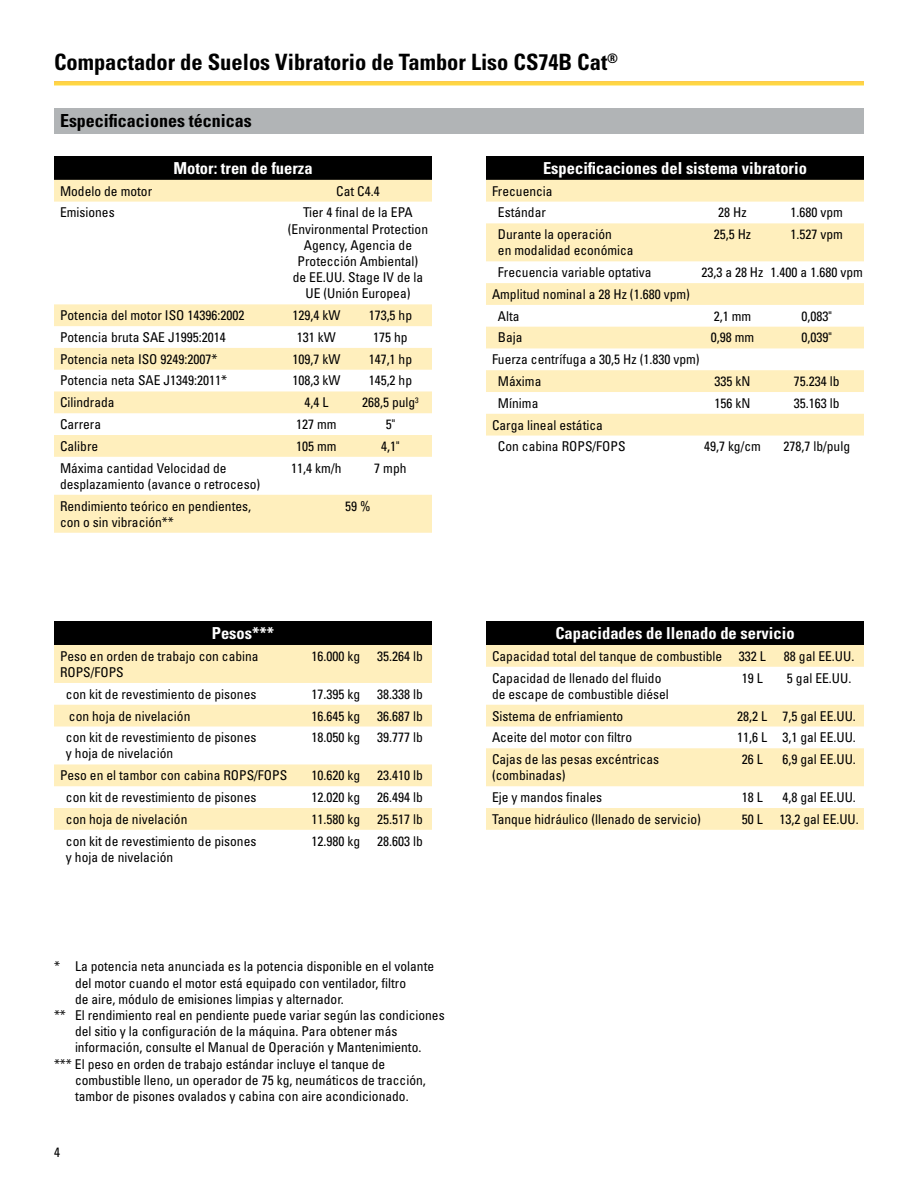
<style>
.page{position:relative;width:918px;height:1188px;background:#fff}
.page>*{position:absolute;margin:0;border:0;box-sizing:border-box;transform-origin:0 0}
.t1{font:700 condensed 22.5px "Univers LT Std";color:#000}
.t2{font:700 condensed 18px "Univers LT Std";color:#000}
.t3{font:700 condensed 16.5px "Univers LT Std";color:#fff}
.t4{font:condensed 13.5px/16.2px "Univers LT Std";color:#000}
</style>
<div class="page">
<div style="left:54px;top:108px;width:810px;height:25px;background:#b1b4b6"></div>
<div style="left:54px;top:156px;width:378px;height:24px;background:#000"></div>
<svg style="left:54px;top:180px;width:378px;height:353px"></svg>
<div style="left:54px;top:621px;width:378px;height:24px;background:#000"></div>
<svg style="left:54px;top:645px;width:378px;height:185px;fill:#ffefbd"></svg>
<div style="left:486px;top:156px;width:378px;height:24px;background:#000"></div>
<svg style="left:486px;top:180px;width:378px;height:256px;fill:#ffefbd"></svg>
<div style="left:486px;top:621px;width:378px;height:24px;background:#000"></div>
<svg style="left:486px;top:645px;width:378px;height:185px;fill:#ffefbd"></svg>
<h1 class="t1" style="left:54px;top:48px;width:566px">Compactador de Suelos Vibratorio de Tambor Liso CS74B Cat<sup>®</sup></h1>
<p class="t2" style="left:60px;top:110px;width:193px">Especificaciones técnicas</p>
<p class="t3" style="left:173px;top:158px;width:141px">Motor: tren de fuerza</p>
<p class="t4" style="left:60px;top:183px;width:94px">Modelo de motor</p>
<p class="t4" style="left:336px;top:183px;width:45px">Cat C4.4</p>
<p class="t4" style="left:60px;top:204px;width:56px">Emisiones</p>
<p class="t4" style="left:288px;top:204px;width:142px;text-align:center">Tier 4 final de la EPA (Environmental Protection<br>Agency, Agencia de<br>Protección Ambiental)<br>de EE.UU. Stage IV de la<br>UE (Unión Europea)</p>
<p class="t4" style="left:60px;top:307px;width:186px">Potencia del motor ISO 14396:2002</p>
<p class="t4" style="left:292px;top:307px;width:49px">129,4 kW</p>
<p class="t4" style="left:369px;top:307px;width:45px">173,5 hp</p>
<p class="t4" style="left:60px;top:329px;width:167px">Potencia bruta SAE J1995:2014</p>
<p class="t4" style="left:297px;top:329px;width:40px">131 kW</p>
<p class="t4" style="left:373px;top:329px;width:36px">175 hp</p>
<p class="t4" style="left:60px;top:351px;width:159px">Potencia neta ISO 9249:2007*</p>
<p class="t4" style="left:292px;top:351px;width:49px">109,7 kW</p>
<p class="t4" style="left:369px;top:351px;width:45px">147,1 hp</p>
<p class="t4" style="left:60px;top:372px;width:169px">Potencia neta SAE J1349:2011*</p>
<p class="t4" style="left:292px;top:372px;width:49px">108,3 kW</p>
<p class="t4" style="left:369px;top:372px;width:45px">145,2 hp</p>
<p class="t4" style="left:60px;top:394px;width:56px">Cilindrada</p>
<p class="t4" style="left:304px;top:394px;width:25px">4,4 L</p>
<p class="t4" style="left:362px;top:394px;width:58px">268,5 pulg<sup>3</sup></p>
<p class="t4" style="left:60px;top:416px;width:43px">Carrera</p>
<p class="t4" style="left:296px;top:416px;width:42px">127 mm</p>
<p class="t4" style="left:386px;top:416px;width:11px">5"</p>
<p class="t4" style="left:60px;top:438px;width:40px">Calibre</p>
<p class="t4" style="left:296px;top:438px;width:42px">105 mm</p>
<p class="t4" style="left:381px;top:438px;width:20px">4,1"</p>
<p class="t4" style="left:60px;top:459px;width:202px">Máxima cantidad Velocidad de desplazamiento (avance o retroceso)</p>
<p class="t4" style="left:291px;top:459px;width:52px">11,4 km/h</p>
<p class="t4" style="left:374px;top:459px;width:34px">7 mph</p>
<p class="t4" style="left:60px;top:497px;width:193px">Rendimiento teórico en pendientes, con o sin vibración**</p>
<p class="t4" style="left:345px;top:497px;width:27px">59 %</p>
<p class="t3" style="left:543px;top:158px;width:265px">Especificaciones del sistema vibratorio</p>
<p class="t4" style="left:492px;top:183px;width:62px">Frecuencia</p>
<p class="t4" style="left:498px;top:204px;width:49px">Estándar</p>
<p class="t4" style="left:718px;top:204px;width:30px">28 Hz</p>
<p class="t4" style="left:791px;top:204px;width:54px">1.680 vpm</p>
<p class="t4" style="left:498px;top:226px;width:137px">Durante la operación<br>en modalidad económica</p>
<p class="t4" style="left:714px;top:226px;width:39px">25,5 Hz</p>
<p class="t4" style="left:791px;top:226px;width:54px">1.527 vpm</p>
<p class="t4" style="left:498px;top:264px;width:155px">Frecuencia variable optativa</p>
<p class="t4" style="left:702px;top:264px;width:63px">23,3 a 28 Hz</p>
<p class="t4" style="left:771px;top:264px;width:94px">1.400 a 1.680 vpm</p>
<p class="t4" style="left:492px;top:286px;width:199px">Amplitud nominal a 28 Hz (1.680 vpm)</p>
<p class="t4" style="left:498px;top:308px;width:23px">Alta</p>
<p class="t4" style="left:714px;top:308px;width:39px">2,1 mm</p>
<p class="t4" style="left:802px;top:308px;width:32px">0,083"</p>
<p class="t4" style="left:498px;top:329px;width:26px">Baja</p>
<p class="t4" style="left:711px;top:329px;width:45px">0,98 mm</p>
<p class="t4" style="left:802px;top:329px;width:32px">0,039"</p>
<p class="t4" style="left:492px;top:351px;width:209px">Fuerza centrífuga a 30,5 Hz (1.830 vpm)</p>
<p class="t4" style="left:498px;top:373px;width:45px">Máxima</p>
<p class="t4" style="left:715px;top:373px;width:37px">335 kN</p>
<p class="t4" style="left:794px;top:373px;width:47px">75.234 lb</p>
<p class="t4" style="left:498px;top:395px;width:42px">Mínima</p>
<p class="t4" style="left:715px;top:395px;width:37px">156 kN</p>
<p class="t4" style="left:794px;top:395px;width:47px">35.163 lb</p>
<p class="t4" style="left:492px;top:416px;width:112px">Carga lineal estática</p>
<p class="t4" style="left:498px;top:438px;width:129px">Con cabina ROPS/FOPS</p>
<p class="t4" style="left:704px;top:438px;width:58px">49,7 kg/cm</p>
<p class="t4" style="left:783px;top:438px;width:68px">278,7 lb/pulg</p>
<p class="t3" style="left:212px;top:623px;width:64px">Pesos***</p>
<p class="t4" style="left:60px;top:648px;width:200px">Peso en orden de trabajo con cabina<br>ROPS/FOPS</p>
<p class="t4" style="left:312px;top:648px;width:50px">16.000 kg</p>
<p class="t4" style="left:377px;top:648px;width:47px">35.264 lb</p>
<p class="t4" style="left:66px;top:686px;width:192px">con kit de revestimiento de pisones</p>
<p class="t4" style="left:312px;top:686px;width:50px">17.395 kg</p>
<p class="t4" style="left:377px;top:686px;width:47px">38.338 lb</p>
<p class="t4" style="left:69px;top:707px;width:123px">con hoja de nivelación</p>
<p class="t4" style="left:312px;top:707px;width:50px">16.645 kg</p>
<p class="t4" style="left:377px;top:707px;width:47px">36.687 lb</p>
<p class="t4" style="left:66px;top:729px;width:192px">con kit de revestimiento de pisones y hoja de nivelación</p>
<p class="t4" style="left:312px;top:729px;width:50px">18.050 kg</p>
<p class="t4" style="left:377px;top:729px;width:47px">39.777 lb</p>
<p class="t4" style="left:60px;top:767px;width:229px">Peso en el tambor con cabina ROPS/FOPS</p>
<p class="t4" style="left:312px;top:767px;width:50px">10.620 kg</p>
<p class="t4" style="left:377px;top:767px;width:47px">23.410 lb</p>
<p class="t4" style="left:66px;top:789px;width:192px">con kit de revestimiento de pisones</p>
<p class="t4" style="left:312px;top:789px;width:50px">12.020 kg</p>
<p class="t4" style="left:377px;top:789px;width:47px">26.494 lb</p>
<p class="t4" style="left:66px;top:811px;width:123px">con hoja de nivelación</p>
<p class="t4" style="left:312px;top:811px;width:50px">11.580 kg</p>
<p class="t4" style="left:377px;top:811px;width:47px">25.517 lb</p>
<p class="t4" style="left:66px;top:832px;width:192px">con kit de revestimiento de pisones y hoja de nivelación</p>
<p class="t4" style="left:312px;top:832px;width:50px">12.980 kg</p>
<p class="t4" style="left:377px;top:832px;width:47px">28.603 lb</p>
<p class="t4" style="left:75px;top:958px;width:361px;text-indent:-21px">* La potencia neta anunciada es la potencia disponible en el volante del motor cuando el motor está equipado con ventilador, filtro<br>de aire, módulo de emisiones limpias y alternador.</p>
<p class="t4" style="left:75px;top:1007px;width:371px;text-indent:-21px">** El rendimiento real en pendiente puede variar según las condiciones del sitio y la configuración de la máquina. Para obtener más información, consulte el Manual de Operación y Mantenimiento.</p>
<p class="t4" style="left:75px;top:1056px;width:352px;text-indent:-21px">*** El peso en orden de trabajo estándar incluye el tanque de combustible lleno, un operador de 75 kg, neumáticos de tracción, tambor de pisones ovalados y cabina con aire acondicionado.</p>
<p class="t4" style="left:54px;top:1144px;width:7px">4</p>
<p class="t3" style="left:555px;top:623px;width:241px">Capacidades de llenado de servicio</p>
<p class="t4" style="left:492px;top:648px;width:232px">Capacidad total del tanque de combustible</p>
<p class="t4" style="left:739px;top:648px;width:28px">332 L</p>
<p class="t4" style="left:784px;top:648px;width:72px">88 gal EE.UU.</p>
<p class="t4" style="left:492px;top:669px;width:178px">Capacidad de llenado del fluido de escape de combustible diésel</p>
<p class="t4" style="left:742px;top:669px;width:22px">19 L</p>
<p class="t4" style="left:787px;top:669px;width:66px">5 gal EE.UU.</p>
<p class="t4" style="left:492px;top:707px;width:133px">Sistema de enfriamiento</p>
<p class="t4" style="left:737px;top:707px;width:31px">28,2 L</p>
<p class="t4" style="left:782px;top:707px;width:75px">7,5 gal EE.UU.</p>
<p class="t4" style="left:492px;top:729px;width:142px">Aceite del motor con filtro</p>
<p class="t4" style="left:737px;top:729px;width:31px">11,6 L</p>
<p class="t4" style="left:782px;top:729px;width:75px">3,1 gal EE.UU.</p>
<p class="t4" style="left:492px;top:751px;width:169px">Cajas de las pesas excéntricas (combinadas)</p>
<p class="t4" style="left:742px;top:751px;width:22px">26 L</p>
<p class="t4" style="left:782px;top:751px;width:75px">6,9 gal EE.UU.</p>
<p class="t4" style="left:492px;top:789px;width:112px">Eje y mandos finales</p>
<p class="t4" style="left:742px;top:789px;width:22px">18 L</p>
<p class="t4" style="left:782px;top:789px;width:75px">4,8 gal EE.UU.</p>
<p class="t4" style="left:492px;top:811px;width:210px">Tanque hidráulico (llenado de servicio)</p>
<p class="t4" style="left:742px;top:811px;width:22px">50 L</p>
<p class="t4" style="left:779px;top:811px;width:81px">13,2 gal EE.UU.</p>
</div>
